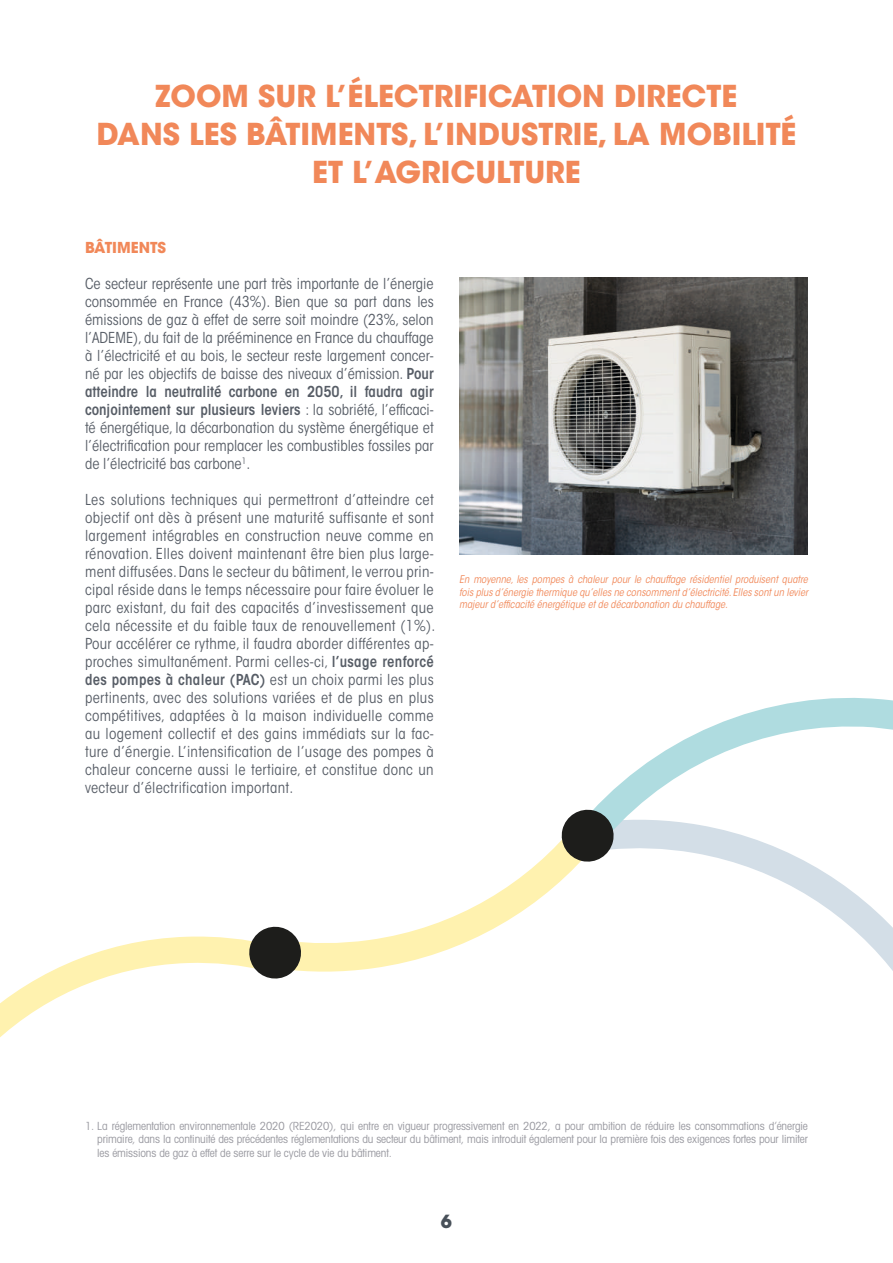
<style>
.page{position:relative;width:893px;height:1263px;background:#fff}
.page>*{position:absolute;margin:0;border:0;box-sizing:border-box;transform-origin:0 0}
.t1{font:700 30px/37.7px "ITC Avant Garde Std";color:#f18859;text-align:center}
.t2{font:700 18px "Avant Garde";color:#485059}
.t3{font:condensed 15px/18px "ITC Avant Garde Std";letter-spacing:.005em;color:#575d66;text-align:justify}
.t4{font:700 15px "ITC Avant Garde Std";color:#f18859}
.t5{font:condensed 11.25px/13.5px "Avant Garde";letter-spacing:-.01em;color:#9a9aa1;text-align:justify}
.t6{font:italic condensed 10.5px/12.6px "ITC Avant Garde Std";color:#f18859;text-align:justify}
.s1{font-weight:600}
</style>
<div class="page">
<svg style="left:689px;top:852px;width:204px;height:119px"></svg>
<svg style="left:596px;top:697px;width:297px;height:155px"></svg>
<svg style="left:305px;top:843px;width:273px;height:129px"></svg>
<svg style="left:0;top:926px;width:305px;height:111px"></svg>
<svg style="left:559px;top:807px;width:57px;height:57px"></svg>
<img style="left:459px;top:278px;width:349px;height:276px">
<h1 class="t1" style="left:96px;top:77px;width:701px">ZOOM SUR L’ÉLECTRIFICATION DIRECTE<br>DANS LES BÂTIMENTS, L’INDUSTRIE, LA MOBILITÉ<br>ET L’AGRICULTURE</h1>
<p class="t4" style="left:85px;top:238px;width:83px">BÂTIMENTS</p>
<p class="t3" style="left:85px;top:275px;width:350px">Ce secteur représente une part très importante de l’énergie consommée en France (43%). Bien que sa part dans les émissions de gaz à effet de serre soit moindre (23%, selon l’ADEME), du fait de la prééminence en France du chauffage à l’électricité et au bois, le secteur reste largement concer&shy;né par les objectifs de baisse des niveaux d’émission. <span class="s1">Pour atteindre la neutralité carbone en 2050, il faudra agir conjointement sur plusieurs leviers</span> : la sobriété, l’efficaci&shy;té énergétique, la décarbonation du système énergétique et l’électrification pour remplacer les combustibles fossiles par de l’électricité bas carbone<sup>1</sup>.</p>
<p class="t3" style="left:85px;top:491px;width:352px">Les solutions techniques qui permettront d’atteindre cet objectif ont dès à présent une maturité suffisante et sont largement intégrables en construction neuve comme en rénovation. Elles doivent maintenant être bien plus large&shy;ment diffusées. Dans le secteur du bâtiment, le verrou prin&shy;cipal réside dans le temps nécessaire pour faire évoluer le parc existant, du fait des capacités d’investissement que cela nécessite et du faible taux de renouvellement (1%).<br>Pour accélérer ce rythme, il faudra aborder différentes ap&shy;proches simultanément. Parmi celles-ci, <span class="s1">l’usage renforcé des pompes à chaleur (PAC)</span> est un choix parmi les plus pertinents, avec des solutions variées et de plus en plus compétitives, adaptées à la maison individuelle comme au logement collectif et des gains immédiats sur la fac&shy;ture d’énergie. L’intensification de l’usage des pompes à chaleur concerne aussi le tertiaire, et constitue donc un vecteur d’électrification important.</p>
<p class="t6" style="left:459px;top:573px;width:350px">En moyenne, les pompes à chaleur pour le chauffage résidentiel produisent quatre fois plus d’énergie thermique qu’elles ne consomment d’électricité. Elles sont un levier majeur d’efficacité énergétique et de décarbonation du chauffage.</p>
<p class="t5" style="left:97px;top:1118px;width:712px;text-indent:-12px">1. La réglementation environnementale 2020 (RE2020), qui entre en vigueur progressivement en 2022, a pour ambition de réduire les consommations d’énergie primaire, dans la continuité des précédentes réglementations du secteur du bâtiment, mais introduit également pour la première fois des exigences fortes pour limiter les émissions de gaz à effet de serre sur le cycle de vie du bâtiment.</p>
<p class="t2" style="left:441px;top:1209px;width:13px">6</p>
</div>
